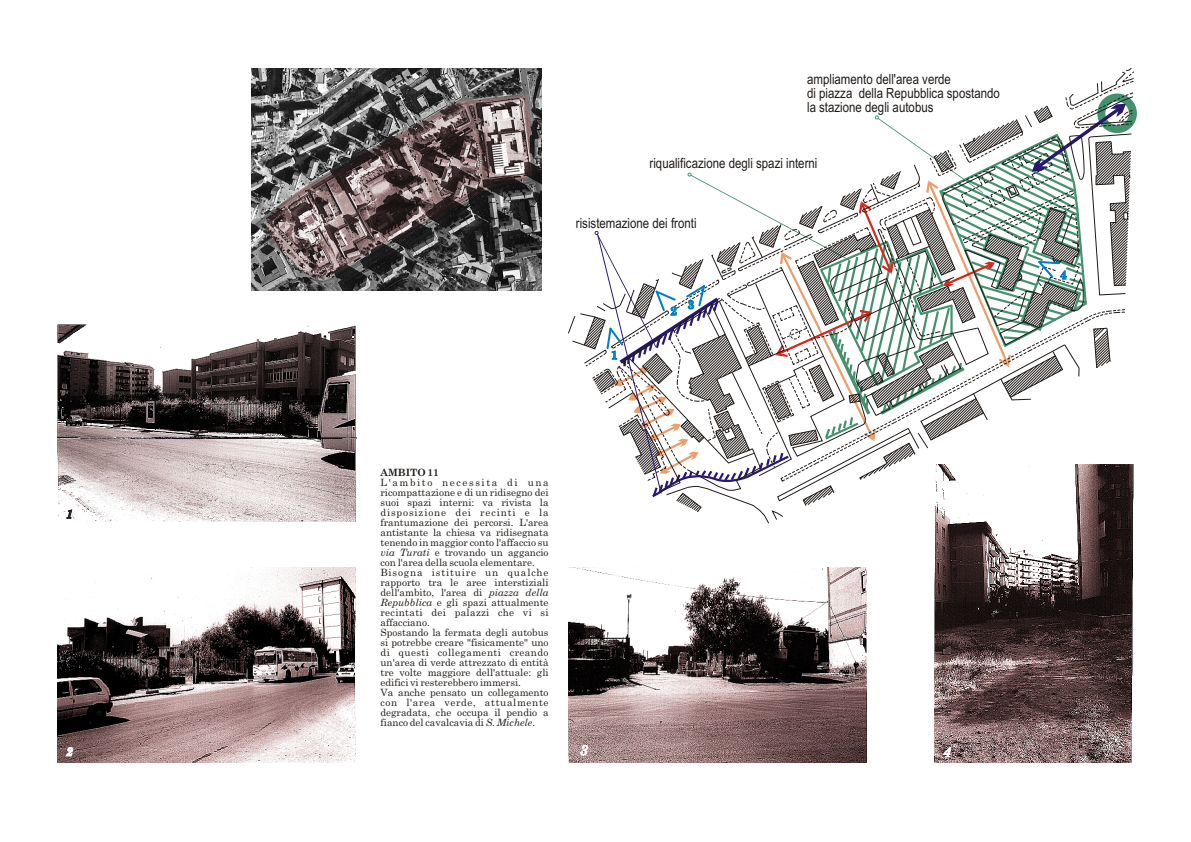
<style>
.page{position:relative;width:1191px;height:842px;background:#fff}
.page>*{position:absolute;margin:0;border:0;box-sizing:border-box;transform-origin:0 0}
.t1{font:14px/14px "Arial Narrow";color:#1f1a17}
.t2{font:italic 14px "Century Schoolbook";color:#fff}
.t3{font:700 12px "Century Schoolbook";color:#007dc2}
.t4{font:italic 700 12px "Century Schoolbook";color:#fff}
.t5{font:italic 700 12px "Century Schoolbook";color:#1f1a17}
.t6{font:10px/10px "Century Schoolbook";color:#1f1a17}
.t7{font:700 10px "Century Schoolbook";color:#1f1a17}
.s1{font-style:italic}
</style>
<div class="page">
<div style="left:1097px;top:94px;width:40px;height:39px;border:8px solid #45916e;border-radius:50%"></div>
<img style="left:58px;top:324px;width:299px;height:197px">
<img style="left:58px;top:568px;width:298px;height:195px">
<img style="left:569px;top:567px;width:298px;height:196px">
<img style="left:934px;top:524px;width:199px;height:239px">
<img style="left:251px;top:68px;width:291px;height:222px">
<svg style="left:568px;top:68px;width:567px;height:456px"></svg>
<p class="t5" style="left:66px;top:509px;width:8px">1</p>
<p class="t4" style="left:66px;top:747px;width:8px">2</p>
<h1 class="t1" style="left:807px;top:73px;width:194px">ampliamento dell'area verde<br>di piazza della Repubblica spostando la stazione degli autobus</h1>
<h1 class="t1" style="left:650px;top:157px;width:169px">riqualificazione degli spazi interni</h1>
<h1 class="t1" style="left:576px;top:217px;width:122px">risistemazione dei fronti</h1>
<p class="t3" style="left:611px;top:350px;width:8px">1</p>
<p class="t3" style="left:670px;top:306px;width:8px">2</p>
<p class="t3" style="left:688px;top:300px;width:8px">3</p>
<p class="t7" style="left:381px;top:469px;width:60px">AMBITO 11</p>
<p class="t6" style="left:381px;top:478px;width:170px">L'ambito necessita di una ricompattazione e di un ridisegno dei suoi spazi interni: va rivista la disposizione dei recinti e la frantumazione dei percorsi. L'area antistante la chiesa va ridisegnata tenendo in maggior conto l'affaccio su <span class="s1">via Turati</span> e trovando un aggancio con l'area della scuola elementare.<br>Bisogna istituire un qualche rapporto tra le aree interstiziali dell'ambito, l'area di <span class="s1">piazza della Repubblica</span> e gli spazi attualmente recintati dei palazzi che vi si affacciano.<br>Spostando la fermata degli autobus si potrebbe creare "fisicamente" uno di questi collegamenti creando un'area di verde attrezzato di entità tre volte maggiore dell'attuale: gli edifici vi resterebbero immersi.<br>Va anche pensato un collegamento con l'area verde, attualmente degradata, che occupa il pendio a fianco del cavalcavia di <span class="s1">S. Michele</span>.</p>
<h1 class="t2" style="left:580px;top:745px;width:9px">3</h1>
<h1 class="t2" style="left:943px;top:747px;width:9px">4</h1>
<p class="t3" style="left:1060px;top:270px;width:8px">4</p>
</div>
